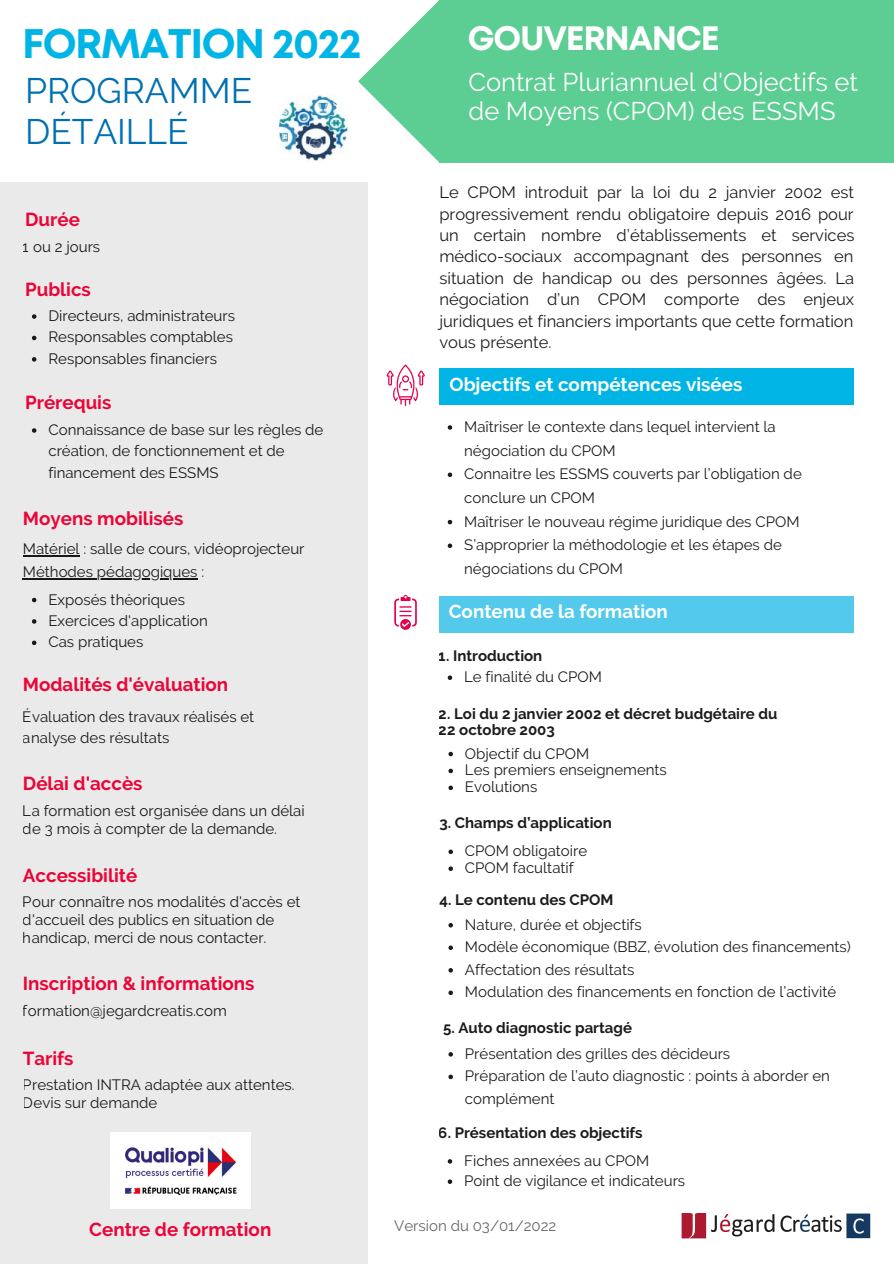
<style>
.page{position:relative;width:894px;height:1264px;background:#fff}
.page>*{position:absolute;margin:0;border:0;box-sizing:border-box;transform-origin:0 0}
.t1{font:700 41.25px "Mont";letter-spacing:-.035em;color:#00b5e6}
.t2{font:35.25px "Raleway";color:#0070b2}
.t3{font:700 33.75px "Mont";letter-spacing:-.035em;color:#fff}
.t4{font:25.5px/29.2px "Raleway";color:#fff}
.t5{font:700 18.75px "Raleway";color:#ea0437}
.t6{font:700 18.75px "Raleway";color:#fff}
.t7{font:16.5px/21.5px "Raleway";color:#000;text-align:justify}
.t8{font:15px/21.5px "Raleway";color:#000}
.t9{font:700 15px/17px "Raleway";color:#000}
.t10{font:15px "Raleway";color:#545454}
</style>
<div class="page">
<svg style="left:358px;top:0;width:81px;height:162px"></svg>
<div style="left:439px;top:0;width:454px;height:162px;background:#5ccd93"></div>
<div style="left:0;top:182px;width:367px;height:1081px;background:#eaeaea"></div>
<div style="left:439px;top:369px;width:414px;height:36px;background:#00b5e6"></div>
<svg style="left:386px;top:364px;width:39px;height:42px"></svg>
<svg style="left:394px;top:595px;width:22px;height:35px"></svg>
<div style="left:438px;top:596px;width:415px;height:36px;background:#53caeb"></div>
<img style="left:681px;top:1213px;width:190px;height:26px">
<img style="left:279px;top:95px;width:68px;height:67px">
<svg style="left:447px;top:425px;width:5px;height:5px"></svg>
<svg style="left:447px;top:472px;width:5px;height:5px"></svg>
<svg style="left:447px;top:520px;width:5px;height:4px"></svg>
<svg style="left:447px;top:543px;width:5px;height:5px"></svg>
<svg style="left:447px;top:1159px;width:5px;height:4px"></svg>
<svg style="left:447px;top:1179px;width:5px;height:4px"></svg>
<svg style="left:32px;top:314px;width:4px;height:5px"></svg>
<svg style="left:32px;top:336px;width:4px;height:4px"></svg>
<svg style="left:32px;top:357px;width:4px;height:4px"></svg>
<hr style="left:23px;top:555px;width:56px;height:1px;background:#000">
<hr style="left:23px;top:578px;width:74px;height:1px;background:#000">
<hr style="left:97px;top:578px;width:100px;height:1px;background:#000">
<svg style="left:32px;top:597px;width:4px;height:5px"></svg>
<svg style="left:32px;top:619px;width:4px;height:4px"></svg>
<svg style="left:32px;top:640px;width:4px;height:5px"></svg>
<svg style="left:32px;top:428px;width:4px;height:5px"></svg>
<img style="left:110px;top:1132px;width:141px;height:76px">
<svg style="left:447px;top:675px;width:5px;height:5px"></svg>
<svg style="left:448px;top:923px;width:5px;height:4px"></svg>
<svg style="left:448px;top:945px;width:5px;height:5px"></svg>
<svg style="left:448px;top:968px;width:5px;height:4px"></svg>
<svg style="left:448px;top:990px;width:5px;height:5px"></svg>
<svg style="left:448px;top:849px;width:5px;height:5px"></svg>
<svg style="left:448px;top:866px;width:5px;height:5px"></svg>
<svg style="left:448px;top:1052px;width:5px;height:4px"></svg>
<svg style="left:448px;top:1074px;width:5px;height:5px"></svg>
<svg style="left:448px;top:751px;width:5px;height:5px"></svg>
<svg style="left:448px;top:768px;width:5px;height:5px"></svg>
<svg style="left:448px;top:785px;width:5px;height:5px"></svg>
<p class="t1" style="left:22px;top:28px;width:341px">FORMATION 2022</p>
<p class="t2" style="left:25px;top:70px;width:228px">PROGRAMME</p>
<p class="t2" style="left:25px;top:111px;width:165px">DÉTAILLÉ</p>
<p class="t5" style="left:25px;top:208px;width:56px">Durée</p>
<p class="t8" style="left:23px;top:236px;width:79px">1 ou 2 jours</p>
<p class="t5" style="left:25px;top:278px;width:67px">Publics</p>
<p class="t8" style="left:48px;top:305px;width:188px">Directeurs, administrateurs<br>Responsables comptables<br>Responsables financiers</p>
<p class="t5" style="left:25px;top:391px;width:88px">Prérequis</p>
<p class="t8" style="left:48px;top:419px;width:276px">Connaissance de base sur les règles de création, de fonctionnement et de financement des ESSMS</p>
<p class="t5" style="left:23px;top:507px;width:162px">Moyens mobilisés</p>
<p class="t8" style="left:23px;top:537px;width:283px;line-height:22.6px">Matériel : salle de cours, vidéoprojecteur<br>Méthodes pédagogiques :</p>
<p class="t8" style="left:48px;top:588px;width:161px">Exposés théoriques<br>Exercices d'application<br>Cas pratiques</p>
<p class="t5" style="left:23px;top:673px;width:207px">Modalités d'évaluation</p>
<p class="t8" style="left:23px;top:705px;width:233px">Évaluation des travaux réalisés et analyse des résultats</p>
<p class="t5" style="left:23px;top:772px;width:121px">Délai d'accès</p>
<p class="t8" style="left:23px;top:802px;width:283px;line-height:18px">La formation est organisée dans un délai de 3 mois à compter de la demande.</p>
<p class="t5" style="left:23px;top:864px;width:116px">Accessibilité</p>
<p class="t8" style="left:23px;top:892px;width:279px;line-height:18px">Pour connaître nos modalités d'accès et d'accueil des publics en situation de handicap, merci de nous contacter.</p>
<p class="t5" style="left:23px;top:971px;width:233px">Inscription &amp; informations</p>
<p class="t8" style="left:23px;top:1000px;width:205px">formation@jegardcreatis.com</p>
<p class="t5" style="left:23px;top:1047px;width:52px">Tarifs</p>
<p class="t8" style="left:23px;top:1075px;width:273px;line-height:18px">Prestation INTRA adaptée aux attentes.<br>Devis sur demande</p>
<p class="t3" style="left:467px;top:26px;width:253px">GOUVERNANCE</p>
<p class="t4" style="left:468px;top:67px;width:391px">Contrat Pluriannuel d'Objectifs et de Moyens (CPOM) des ESSMS</p>
<p class="t7" style="left:439px;top:182px;width:416px">Le CPOM introduit par la loi du 2 janvier 2002 est progressivement rendu obligatoire depuis 2016 pour un certain nombre d’établissements et services médico-sociaux accompagnant des personnes en situation de handicap ou des personnes âgées. La négociation d’un CPOM comporte des enjeux juridiques et financiers importants que cette formation vous présente.</p>
<p class="t6" style="left:449px;top:373px;width:294px">Objectifs et compétences visées</p>
<p class="t8" style="left:464px;top:415px;width:339px;line-height:23.7px">Maîtriser le contexte dans lequel intervient la négociation du CPOM<br>Connaitre les ESSMS couverts par l’obligation de conclure un CPOM<br>Maîtriser le nouveau régime juridique des CPOM S’approprier la méthodologie et les étapes de négociations du CPOM</p>
<p class="t6" style="left:448px;top:600px;width:220px">Contenu de la formation</p>
<p class="t9" style="left:438px;top:647px;width:105px">1. Introduction</p>
<p class="t8" style="left:464px;top:666px;width:139px">Le finalité du CPOM</p>
<p class="t9" style="left:438px;top:704px;width:340px">2. Loi du 2 janvier 2002 et décret budgétaire du<br>22 octobre 2003</p>
<p class="t8" style="left:465px;top:744px;width:203px;line-height:17px">Objectif du CPOM<br>Les premiers enseignements<br>Evolutions</p>
<p class="t9" style="left:439px;top:814px;width:174px">3. Champs d’application</p>
<p class="t8" style="left:465px;top:842px;width:124px;line-height:17px">CPOM obligatoire<br>CPOM facultatif</p>
<p class="t9" style="left:439px;top:891px;width:175px">4. Le contenu des CPOM</p>
<p class="t8" style="left:465px;top:913px;width:387px;line-height:22.5px">Nature, durée et objectifs<br>Modèle économique (BBZ, évolution des financements)<br>Affectation des résultats<br>Modulation des financements en fonction de l’activité</p>
<p class="t9" style="left:443px;top:1019px;width:190px">5. Auto diagnostic partagé</p>
<p class="t8" style="left:465px;top:1042px;width:366px;line-height:22.5px">Présentation des grilles des décideurs<br>Préparation de l’auto diagnostic : points à aborder en complément</p>
<p class="t9" style="left:438px;top:1124px;width:205px">6. Présentation des objectifs</p>
<p class="t8" style="left:464px;top:1150px;width:222px;line-height:20.2px">Fiches annexées au CPOM<br>Point de vigilance et indicateurs</p>
<p class="t5" style="left:89px;top:1217px;width:183px">Centre de formation</p>
<p class="t10" style="left:394px;top:1216px;width:163px">Version du 03/01/2022</p>
</div>
